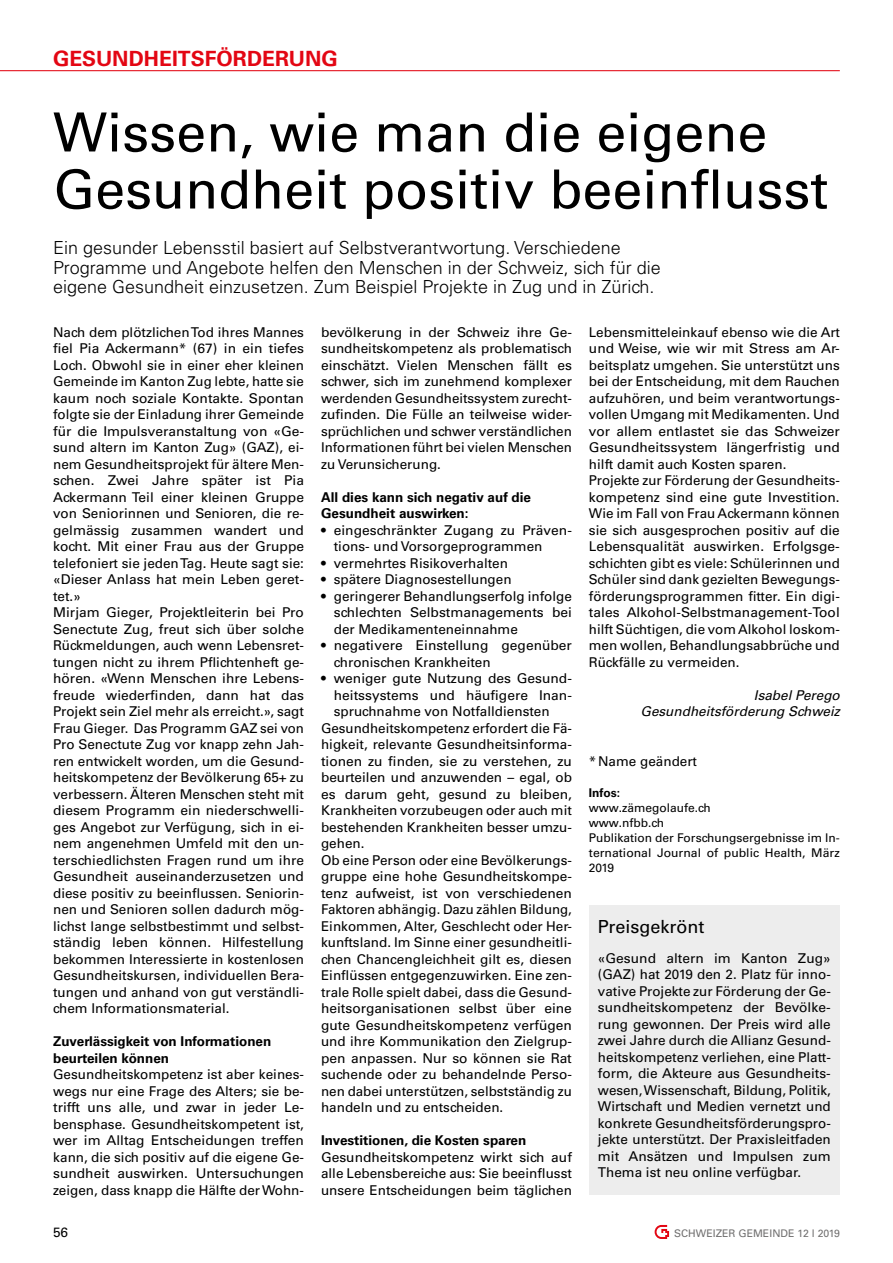
<style>
.page{position:relative;width:893px;height:1263px;background:#fff}
.page>*{position:absolute;margin:0;border:0;box-sizing:border-box;transform-origin:0 0}
.t1{font:54px/57px "Univers LT Std";color:#000}
.t2{font:700 21px "Univers LT Std";color:#e30613}
.t3{font:300 18px/19.5px "Univers LT Std";color:#000}
.t4{font:18px "Univers LT Std";color:#000}
.t5{font:13.5px/16.5px "Univers LT Std";color:#000;text-align:justify}
.t6{font:700 13.5px/16.5px "Univers LT Std";color:#000}
.t7{font:italic 13.5px/16.5px "Univers LT Std";color:#000;text-align:right}
.t8{font:12px/15px "Univers LT Std";color:#000}
.t9{font:700 12px "Univers LT Std";color:#000}
.t10{font:10.5px "Univers LT Std";color:#706f6f}
</style>
<div class="page">
<hr style="left:0;top:70px;width:840px;height:1px;background:#e30613">
<svg style="left:655px;top:1225px;width:14px;height:14px"></svg>
<div style="left:589px;top:906px;width:251px;height:289px;background:#ededed"></div>
<h2 class="t2" style="left:53px;top:46px;width:286px">GESUNDHEITSFÖRDERUNG</h2>
<h1 class="t1" style="left:53px;top:104px;width:777px">Wissen, wie man die eigene<br>Gesundheit positiv beeinflusst</h1>
<h3 class="t3" style="left:53px;top:238px;width:609px">Ein gesunder Lebensstil basiert auf Selbstverantwortung. Verschiedene<br>Programme und Angebote helfen den Menschen in der Schweiz, sich für die eigene Gesundheit einzusetzen. Zum Beispiel Projekte in Zug und in Zürich.</h3>
<p class="t5" style="left:53px;top:324px;width:252px;text-align:left">Nach dem plötzlichen Tod ihres Mannes fiel Pia Ackermann* (67) in ein tiefes Loch. Obwohl sie in einer eher kleinen Gemeinde im Kanton Zug lebte, hatte sie kaum noch soziale Kontakte. Spontan folgte sie der Einladung ihrer Gemeinde für die Impulsveranstaltung von «Ge&shy;sund altern im Kanton Zug» (GAZ), ei&shy;nem Gesundheitsprojekt für ältere Men&shy;schen. Zwei Jahre später ist Pia Ackermann Teil einer kleinen Gruppe von Seniorinnen und Senioren, die re&shy;gelmässig zusammen wandert und kocht. Mit einer Frau aus der Gruppe telefoniert sie jeden Tag. Heute sagt sie: «Dieser Anlass hat mein Leben geret&shy;tet.»<br>Mirjam Gieger, Projektleiterin bei Pro Senectute Zug, freut sich über solche Rückmeldungen, auch wenn Lebensret&shy;tungen nicht zu ihrem Pflichtenheft ge&shy;hören. «Wenn Menschen ihre Lebens&shy;freude wiederfinden, dann hat das Projekt sein Ziel mehr als erreicht.», sagt Frau Gieger. Das Programm GAZ sei von Pro Senectute Zug vor knapp zehn Jah&shy;ren entwickelt worden, um die Gesund&shy;heitskompetenz der Bevölkerung 65+ zu verbessern. Älteren Menschen steht mit diesem Programm ein niederschwelli&shy;ges Angebot zur Verfügung, sich in ei&shy;nem angenehmen Umfeld mit den un&shy;terschiedlichsten Fragen rund um ihre Gesundheit auseinanderzusetzen und diese positiv zu beeinflussen. Seniorin&shy;nen und Senioren sollen dadurch mög&shy;lichst lange selbstbestimmt und selbst&shy;ständig leben können. Hilfestellung bekommen Interessierte in kostenlosen Gesundheitskursen, individuellen Bera&shy;tungen und anhand von gut verständli&shy;chem Informationsmaterial.</p>
<p class="t6" style="left:53px;top:1033px;width:220px">Zuverlässigkeit von Informationen beurteilen können</p>
<p class="t5" style="left:53px;top:1066px;width:252px">Gesundheitskompetenz ist aber keines&shy;wegs nur eine Frage des Alters; sie be&shy;trifft uns alle, und zwar in jeder Le&shy;bensphase. Gesundheitskompetent ist, wer im Alltag Entscheidungen treffen kann, die sich positiv auf die eigene Ge&shy;sundheit auswirken. Untersuchungen zeigen, dass knapp die Hälfte der Wohn-</p>
<p class="t5" style="left:321px;top:324px;width:252px">bevölkerung in der Schweiz ihre Ge&shy;sundheitskompetenz als problematisch einschätzt. Vielen Menschen fällt es schwer, sich im zunehmend komplexer werdenden Gesundheitssystem zurecht&shy;zufinden. Die Fülle an teilweise wider&shy;sprüchlichen und schwer verständlichen Informationen führt bei vielen Menschen zu Verunsicherung.</p>
<p class="t6" style="left:321px;top:489px;width:212px">All dies kann sich negativ auf die<br>Gesundheit auswirken:</p>
<p class="t5" style="left:334px;top:522px;width:240px;text-indent:-13px">• eingeschränkter Zugang zu Präven&shy;tions- und Vorsorgeprogrammen</p>
<p class="t5" style="left:321px;top:555px;width:189px">• vermehrtes Risikoverhalten</p>
<p class="t5" style="left:321px;top:571px;width:192px">• spätere Diagnosestellungen</p>
<p class="t5" style="left:334px;top:588px;width:240px;text-indent:-13px">• geringerer Behandlungserfolg infolge schlechten Selbstmanagements bei der Medikamenteneinnahme</p>
<p class="t5" style="left:334px;top:637px;width:240px;text-indent:-13px">• negativere Einstellung gegenüber chronischen Krankheiten</p>
<p class="t5" style="left:321px;top:670px;width:252px">• weniger gute Nutzung des Gesund-</p>
<p class="t5" style="left:334px;top:687px;width:240px">heitssystems und häufigere Inan-</p>
<p class="t5" style="left:334px;top:703px;width:217px">spruchnahme von Notfalldiensten</p>
<p class="t5" style="left:321px;top:720px;width:252px">Gesundheitskompetenz erfordert die Fä-</p>
<p class="t5" style="left:321px;top:736px;width:252px">higkeit, relevante Gesundheitsinforma-</p>
<p class="t5" style="left:321px;top:753px;width:252px">tionen zu finden, sie zu verstehen, zu</p>
<p class="t5" style="left:321px;top:769px;width:252px">beurteilen und anzuwenden – egal, ob</p>
<p class="t5" style="left:321px;top:786px;width:252px">es darum geht, gesund zu bleiben,</p>
<p class="t5" style="left:321px;top:802px;width:252px">Krankheiten vorzubeugen oder auch mit</p>
<p class="t5" style="left:321px;top:819px;width:252px">bestehenden Krankheiten besser umzu-</p>
<p class="t5" style="left:321px;top:835px;width:45px">gehen.</p>
<p class="t5" style="left:321px;top:852px;width:252px">Ob eine Person oder eine Bevölkerungs-</p>
<p class="t5" style="left:321px;top:868px;width:252px">gruppe eine hohe Gesundheitskompe-</p>
<p class="t5" style="left:321px;top:885px;width:252px">tenz aufweist, ist von verschiedenen</p>
<p class="t5" style="left:321px;top:901px;width:252px">Faktoren abhängig. Dazu zählen Bildung,</p>
<p class="t5" style="left:321px;top:918px;width:252px">Einkommen, Alter, Geschlecht oder Her-</p>
<p class="t5" style="left:321px;top:934px;width:252px">kunftsland. Im Sinne einer gesundheitli-</p>
<p class="t5" style="left:321px;top:951px;width:252px">chen Chancengleichheit gilt es, diesen</p>
<p class="t5" style="left:321px;top:967px;width:252px">Einflüssen entgegenzuwirken. Eine zen-</p>
<p class="t5" style="left:321px;top:984px;width:252px">trale Rolle spielt dabei, dass die Gesund-</p>
<p class="t5" style="left:321px;top:1000px;width:252px">heitsorganisationen selbst über eine</p>
<p class="t5" style="left:321px;top:1017px;width:252px">gute Gesundheitskompetenz verfügen</p>
<p class="t5" style="left:321px;top:1033px;width:252px">und ihre Kommunikation den Zielgrup-</p>
<p class="t5" style="left:321px;top:1050px;width:252px">pen anpassen. Nur so können sie Rat</p>
<p class="t5" style="left:321px;top:1066px;width:252px">suchende oder zu behandelnde Perso-</p>
<p class="t5" style="left:321px;top:1083px;width:252px">nen dabei unterstützen, selbstständig zu</p>
<p class="t5" style="left:321px;top:1099px;width:184px">handeln und zu entscheiden.</p>
<p class="t6" style="left:321px;top:1132px;width:207px">Investitionen, die Kosten sparen</p>
<p class="t5" style="left:321px;top:1149px;width:252px">Gesundheitskompetenz wirkt sich auf alle Lebensbereiche aus: Sie beeinflusst unsere Entscheidungen beim täglichen</p>
<p class="t5" style="left:589px;top:324px;width:252px;text-align:left">Lebensmitteleinkauf ebenso wie die Art und Weise, wie wir mit Stress am Ar&shy;beitsplatz umgehen. Sie unterstützt uns bei der Entscheidung, mit dem Rauchen aufzuhören, und beim verantwortungs&shy;vollen Umgang mit Medikamenten. Und vor allem entlastet sie das Schweizer Gesundheitssystem längerfristig und hilft damit auch Kosten sparen.<br>Projekte zur Förderung der Gesundheits&shy;kompetenz sind eine gute Investition.<br>Wie im Fall von Frau Ackermann können sie sich ausgesprochen positiv auf die Lebensqualität auswirken. Erfolgsge&shy;schichten gibt es viele: Schülerinnen und Schüler sind dank gezielten Bewegungs&shy;förderungsprogrammen fitter. Ein digi&shy;tales Alkohol-Selbstmanagement-Tool hilft Süchtigen, die vom Alkohol loskom&shy;men wollen, Behandlungsabbrüche und Rückfälle zu vermeiden.</p>
<p class="t7" style="left:640px;top:687px;width:201px">Isabel Perego<br>Gesundheitsförderung Schweiz</p>
<p class="t5" style="left:589px;top:753px;width:109px">*Name geändert</p>
<p class="t9" style="left:589px;top:786px;width:33px">Infos:</p>
<p class="t8" style="left:589px;top:800px;width:252px">www.zämegolaufe.ch<br>www.nfbb.ch<br>Publikation der Forschungsergebnisse im In&shy;ternational Journal of public Health, März<br>2019</p>
<h3 class="t4" style="left:598px;top:916px;width:108px">Preisgekrönt</h3>
<p class="t5" style="left:598px;top:949px;width:234px">«Gesund altern im Kanton Zug» (GAZ) hat 2019 den 2. Platz für inno&shy;vative Projekte zur Förderung der Ge&shy;sundheitskompetenz der Bevölke&shy;rung gewonnen. Der Preis wird alle zwei Jahre durch die Allianz Gesund&shy;heitskompetenz verliehen, eine Platt&shy;form, die Akteure aus Gesundheits&shy;wesen, Wissenschaft, Bildung, Politik, Wirtschaft und Medien vernetzt und konkrete Gesundheitsförderungspro&shy;jekte unterstützt. Der Praxisleitfaden mit Ansätzen und Impulsen zum Thema ist neu online verfügbar.</p>
<p class="t5" style="left:53px;top:1224px;width:17px">56</p>
<p class="t10" style="left:674px;top:1227px;width:167px">SCHWEIZER GEMEINDE 12 l 2019</p>
</div>
